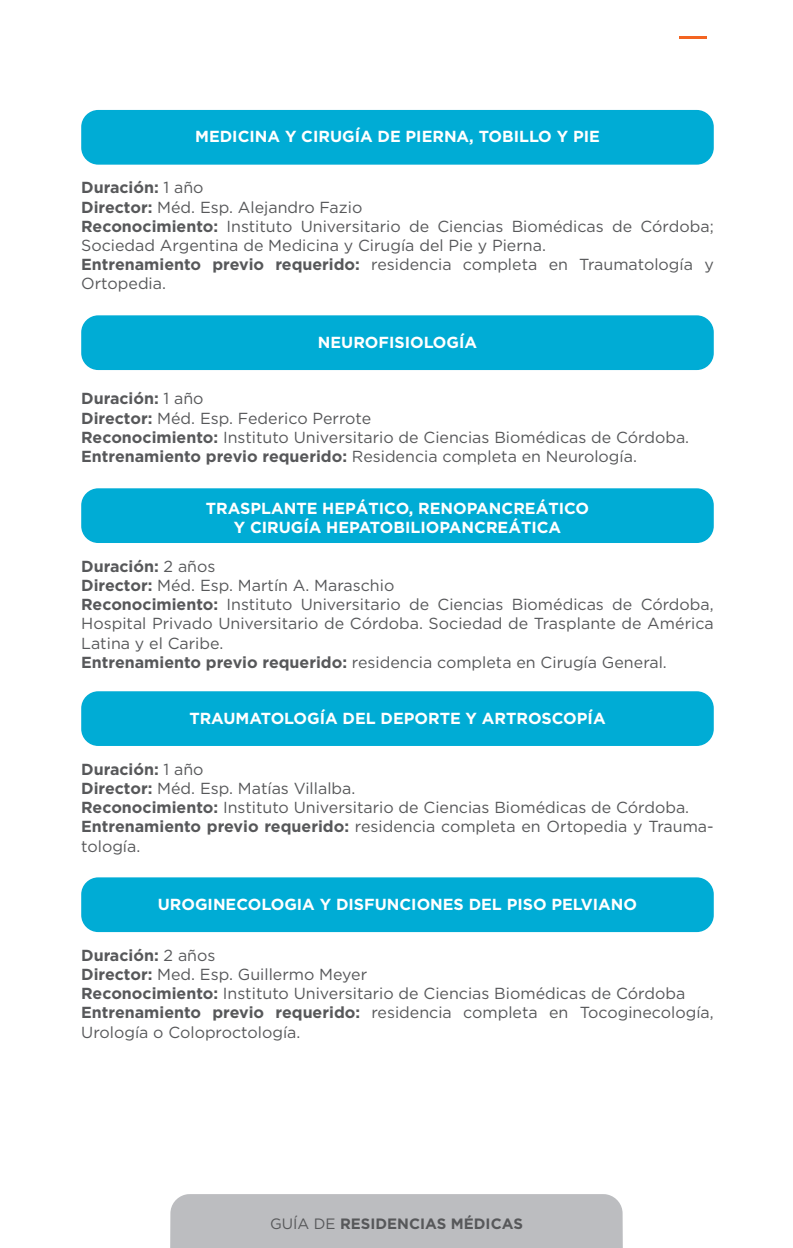
<style>
.page{position:relative;width:793px;height:1248px;background:#fff}
.page>*{position:absolute;margin:0;border:0;box-sizing:border-box;transform-origin:0 0}
.t1{font:16px/19.2px "Gotham";color:#57585a}
.t2{font:700 16px/19.2px "Gotham";color:#fff;text-align:center}
.t3{font:700 15px "Gotham";color:#57585a}
.s1{font-weight:700}
.s2{font-weight:400}
</style>
<div class="page">
<hr style="left:679px;top:37px;width:27px;height:2px;background:#f36421">
<div style="left:170px;top:1194px;width:452px;height:53px;background:#bcbdc0"></div>
<div style="left:81px;top:110px;width:632px;height:55px;background:#00acd5;border-radius:17px"></div>
<div style="left:81px;top:315px;width:632px;height:55px;background:#00acd5;border-radius:17px"></div>
<div style="left:81px;top:691px;width:632px;height:55px;background:#00acd5;border-radius:17px"></div>
<div style="left:81px;top:488px;width:632px;height:55px;background:#00acd5;border-radius:17px"></div>
<div style="left:81px;top:877px;width:632px;height:55px;background:#00acd5;border-radius:17px"></div>
<p class="t2" style="left:195px;top:126px;width:406px">MEDICINA Y CIRUGÍA DE PIERNA, TOBILLO Y PIE</p>
<p class="t1" style="left:81px;top:178px;width:634px"><span class="s1">Duración:</span> 1 año<br><span class="s1">Director:</span> Méd. Esp. Alejandro Fazio<br><span class="s1">Reconocimiento:</span> Instituto Universitario de Ciencias Biomédicas de Córdoba; Sociedad Argentina de Medicina y Cirugía del Pie y Pierna.<br><span class="s1">Entrenamiento previo requerido:</span> residencia completa en Traumatología y Ortopedia.</p>
<p class="t2" style="left:318px;top:332px;width:161px">NEUROFISIOLOGÍA</p>
<p class="t1" style="left:81px;top:389px;width:609px"><span class="s1">Duración:</span> 1 año<br><span class="s1">Director:</span> Méd. Esp. Federico Perrote<br><span class="s1">Reconocimiento:</span> Instituto Universitario de Ciencias Biomédicas de Córdoba.<br><span class="s1">Entrenamiento previo requerido:</span> Residencia completa en Neurología.</p>
<p class="t2" style="left:206px;top:498px;width:385px">TRASPLANTE HEPÁTICO, RENOPANCREÁTICO<br>Y CIRUGÍA HEPATOBILIOPANCREÁTICA</p>
<p class="t1" style="left:81px;top:556px;width:634px"><span class="s1">Duración:</span> 2 años<br><span class="s1">Director:</span> Méd. Esp. Martín A. Maraschio<br><span class="s1">Reconocimiento:</span> Instituto Universitario de Ciencias Biomédicas de Córdoba, Hospital Privado Universitario de Córdoba. Sociedad de Trasplante de América Latina y el Caribe.<br><span class="s1">Entrenamiento previo requerido:</span> residencia completa en Cirugía General.</p>
<p class="t2" style="left:189px;top:707px;width:417px">TRAUMATOLOGÍA DEL DEPORTE Y ARTROSCOPÍA</p>
<p class="t1" style="left:81px;top:759px;width:634px"><span class="s1">Duración:</span> 1 año<br><span class="s1">Director:</span> Méd. Esp. Matías Villalba.<br><span class="s1">Reconocimiento:</span> Instituto Universitario de Ciencias Biomédicas de Córdoba.<br><span class="s1">Entrenamiento previo requerido:</span> residencia completa en Ortopedia y Trauma&shy;tología.</p>
<p class="t2" style="left:158px;top:893px;width:481px">UROGINECOLOGIA Y DISFUNCIONES DEL PISO PELVIANO</p>
<p class="t1" style="left:81px;top:945px;width:634px"><span class="s1">Duración:</span> 2 años<br><span class="s1">Director:</span> Med. Esp. Guillermo Meyer<br><span class="s1">Reconocimiento:</span> Instituto Universitario de Ciencias Biomédicas de Córdoba <span class="s1">Entrenamiento previo requerido:</span> residencia completa en Tocoginecología, Urología o Coloproctología.</p>
<p class="t3" style="left:270px;top:1215px;width:254px"><span class="s2">GUÍA DE</span> RESIDENCIAS MÉDICAS</p>
</div>
